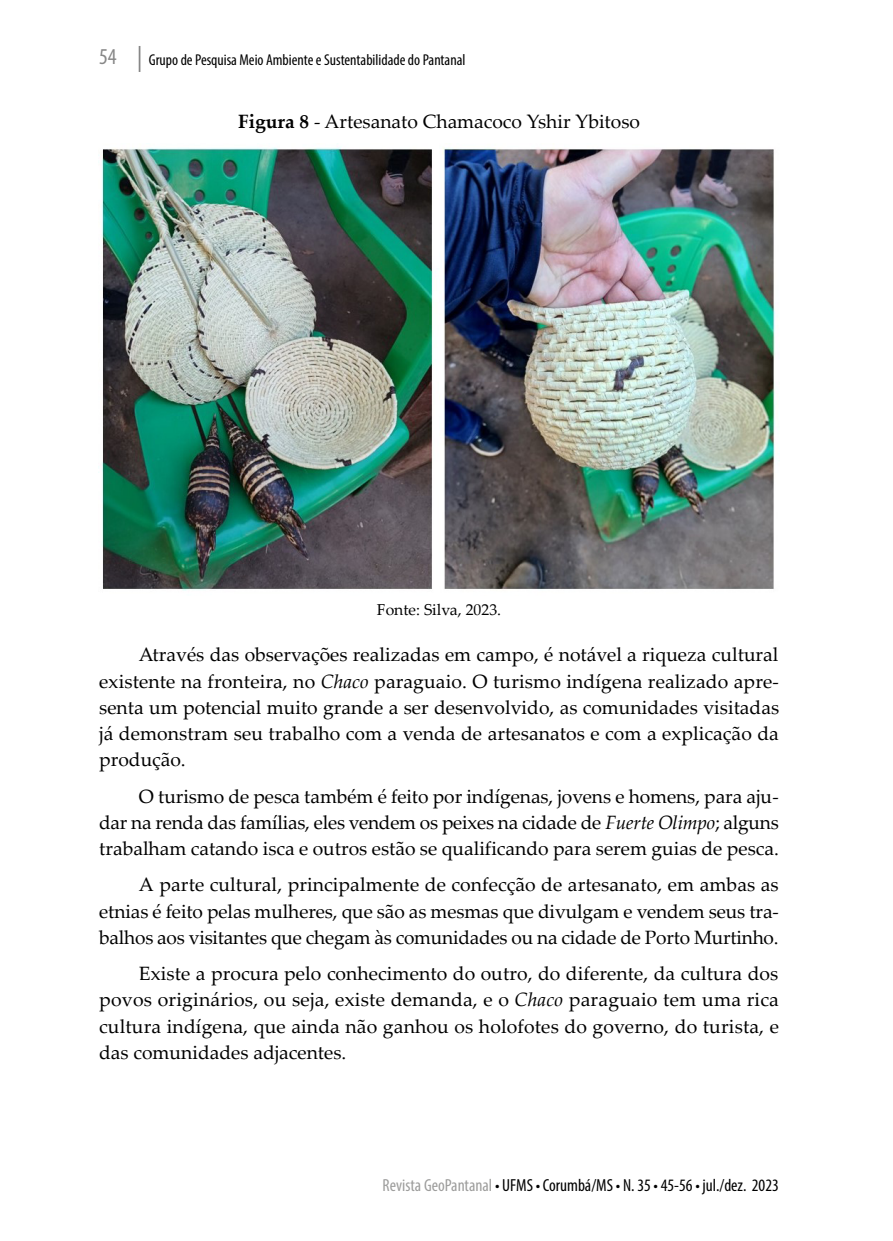
<style>
.page{position:relative;width:893px;height:1241px;background:#fff}
.page>*{position:absolute;margin:0;border:0;box-sizing:border-box;transform-origin:0 0}
.t1{font:condensed 22.75px "Myriad Pro";color:#878787}
._09_-_Corpo_do_Texto{font:19.25px/26.2px "Palatino Linotype";color:#000;text-align:justify}
._10_-_Legenda{font:19.25px "Palatino Linotype";color:#000}
.t2{font:condensed 17.5px "Myriad Pro";color:#000}
.t3{font:condensed 15.75px "Myriad Pro";color:#000}
.Fonte{font:15.75px "Palatino Linotype";color:#000}
.s1{font-weight:700}
.s2{font-style:italic}
.s3{color:#9d9d9c}
</style>
<div class="page">
<svg style="left:139px;top:46px;width:1px;height:26px"></svg>
<img style="left:101px;top:147px;width:674px;height:444px">
<p class="t1" style="left:99px;top:43px;width:19px">54</p>
<p class="t3" style="left:149px;top:50px;width:318px">Grupo de Pesquisa Meio Ambiente e Sustentabilidade do Pantanal</p>
<p class="_10_-_Legenda" style="left:238px;top:108px;width:404px"><span class="s1">Figura 8</span> - Artesanato Chamacoco Yshir Ybitoso</p>
<p class="Fonte" style="left:377px;top:598px;width:126px">Fonte: Silva, 2023.</p>
<p class="_09_-_Corpo_do_Texto" style="left:99px;top:640px;width:681px;text-indent:40px">Através das observações realizadas em campo, é notável a riqueza cultural existente na fronteira, no <span class="s2">Chaco</span> paraguaio. O turismo indígena realizado apre&shy;senta um potencial muito grande a ser desenvolvido, as comunidades visitadas já demonstram seu trabalho com a venda de artesanatos e com a explicação da produção.</p>
<p class="_09_-_Corpo_do_Texto" style="left:99px;top:782px;width:681px;text-indent:40px">O turismo de pesca também é feito por indígenas, jovens e homens, para aju&shy;dar na renda das famílias, eles vendem os peixes na cidade de <span class="s2">Fuerte Olimpo</span>; alguns trabalham catando isca e outros estão se qualificando para serem guias de pesca.</p>
<p class="_09_-_Corpo_do_Texto" style="left:99px;top:870px;width:681px;text-indent:40px">A parte cultural, principalmente de confecção de artesanato, em ambas as etnias é feito pelas mulheres, que são as mesmas que divulgam e vendem seus tra&shy;balhos aos visitantes que chegam às comunidades ou na cidade de Porto Murtinho.</p>
<p class="_09_-_Corpo_do_Texto" style="left:99px;top:959px;width:681px;text-indent:40px">Existe a procura pelo conhecimento do outro, do diferente, da cultura dos povos originários, ou seja, existe demanda, e o <span class="s2">Chaco</span> paraguaio tem uma rica cultura indígena, que ainda não ganhou os holofotes do governo, do turista, e das comunidades adjacentes.</p>
<p class="t2" style="left:383px;top:1174px;width:398px"><span class="s3">Revista GeoPantanal</span> • UFMS • Corumbá/MS • N. 35 • 45-56 • jul./dez. 2023</p>
</div>
